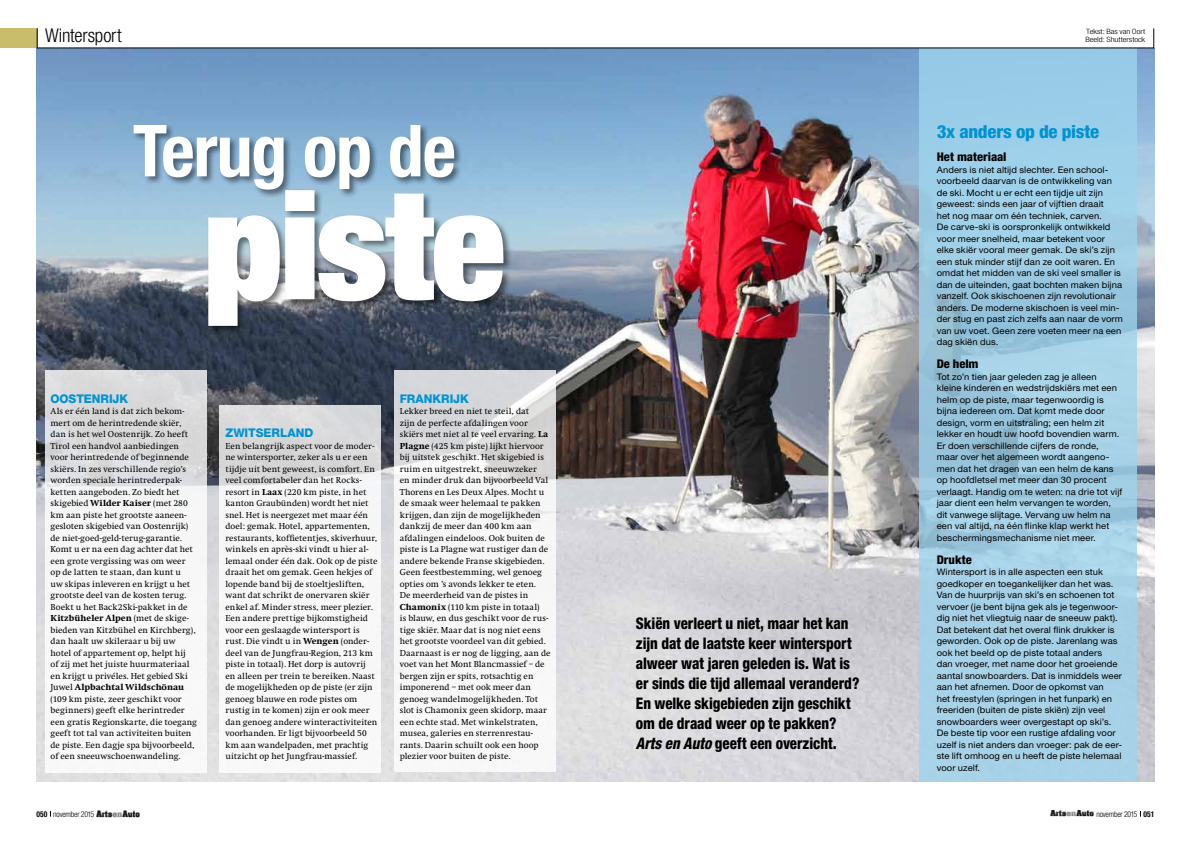
<style>
.page{position:relative;width:1191px;height:842px;background:#fff}
.page>*{position:absolute;margin:0;border:0;box-sizing:border-box;transform-origin:0 0}
.t1{font:900 expanded 151.1px "Helvetica Neue";letter-spacing:-.015em;color:#fff}
.t2{font:700 condensed 72px "Helvetica Neue";letter-spacing:-.015em;color:#fff}
.t3{font:300 condensed 19px "Helvetica Neue";letter-spacing:-.01em;color:#000}
.t4{font:800 condensed 18px "Helvetica Neue";letter-spacing:-.015em;color:#0093d1;scale:1.05 1}
.t5{font:800 condensed 16px/20px "Helvetica Neue";letter-spacing:-.005em;color:#000;scale:.93 1}
.t6{font:800 12px "Helvetica Neue";color:#0093d1}
.t7{font:800 condensed 12px "Helvetica Neue LT Std";color:#000;scale:1.05 1}
.t8{font:9px/11.5px "AA Swift";letter-spacing:.005em;color:#000}
.t9{font:9px/11.5px "Helvetica Neue LT Std";letter-spacing:.01em;color:#000;scale:1.05 1}
.t10{font:300 condensed 8px "Helvetica Neue";letter-spacing:-.02em;color:#000}
.t11{font:300 condensed 7.3px/8.3px "Helvetica Neue";letter-spacing:-.005em;color:#000;scale:1.21 1}
.s1{font-weight:800}
.s2{font-style:italic}
.s3{font-weight:700}
</style>
<div class="page">
<img style="left:37px;top:49px;width:1117px;height:733px">
<svg style="left:45px;top:370px;width:161px;height:403px"></svg>
<svg style="left:220px;top:405px;width:161px;height:368px"></svg>
<svg style="left:394px;top:370px;width:162px;height:401px"></svg>
<div style="left:0;top:28px;width:37px;height:20px;background:#c9bc6b"></div>
<svg style="left:37px;top:28px;width:1px;height:20px"></svg>
<svg style="left:1153px;top:28px;width:1px;height:20px"></svg>
<div style="left:132px;top:123px;width:331px;height:76px;background:#000;opacity:.49"></div>
<svg style="left:919px;top:49px;width:218px;height:733px;background:#9fcde4"></svg>
<hr style="left:37px;top:48px;width:1117px;height:1px;background:#000">
<div style="left:207px;top:188px;width:306px;height:147px;background:#000;opacity:.5"></div>
<img style="left:1050px;top:810px;width:44px;height:7px">
<img style="left:96px;top:810px;width:44px;height:8px">
<h3 class="t3" style="left:45px;top:24px;width:78px">Wintersport</h3>
<p class="t11" style="left:1085px;top:27px;width:51px">Tekst: Bas van Oort<br>Beeld: Shutterstock</p>
<h2 class="t2" style="left:133px;top:107px;width:325px">Terug op de</h2>
<h1 class="t1" style="left:204px;top:149px;width:302px">piste</h1>
<h3 class="t6" style="left:51px;top:391px;width:79px">OOSTENRIJK</h3>
<p class="t8" style="left:51px;top:405px;width:148px">Als er één land is dat zich bekom&shy;mert om de herintredende skiër, dan is het wel Oostenrijk. Zo heeft Tirol een handvol aanbiedingen voor herintredende of beginnende skiërs. In zes verschillende regio’s worden speciale herintrederpak&shy;ketten aangeboden. Zo biedt het skigebied <span class="s1">Wilder Kaiser</span> (met 280 km aan piste het grootste aaneen&shy;gesloten skigebied van Oostenrijk) de niet-goed-geld-terug-garantie.<br>Komt u er na een dag achter dat het een grote vergissing was om weer op de latten te staan, dan kunt u<br>uw skipas inleveren en krijgt u het grootste deel van de kosten terug.<br>Boekt u het Back2Ski-pakket in de <span class="s1">Kitzbüheler Alpen</span> (met de skige&shy;bieden van Kitzbühel en Kirchberg), dan haalt uw skileraar u bij uw hotel of appartement op, helpt hij<br>of zij met het juiste huurmateriaal en krijgt u privéles. Het gebied Ski Juwel <span class="s1">Alpbachtal Wildschönau </span>(109 km piste, zeer geschikt voor beginners) geeft elke herintreder een gratis Regionskarte, die toegang geeft tot tal van activiteiten buiten de piste. Een dagje spa bijvoorbeeld, of een sneeuwschoenwandeling.</p>
<h3 class="t6" style="left:225px;top:426px;width:90px">ZWITSERLAND</h3>
<p class="t8" style="left:225px;top:440px;width:154px">Een belangrijk aspect voor de moder&shy;ne wintersporter, zeker als u er een tijdje uit bent geweest, is comfort. En veel comfortabeler dan het Rocks&shy;resort in <span class="s1">Laax</span> (220 km piste, in het kanton Graubünden) wordt het niet snel. Het is neergezet met maar één doel: gemak. Hotel, appartementen, restaurants, koffietentjes, skiverhuur, winkels en après-ski vindt u hier al&shy;lemaal onder één dak. Ook op de piste draait het om gemak. Geen hekjes of lopende band bij de stoeltjesliften, want dat schrikt de onervaren skiër enkel af. Minder stress, meer plezier.<br>Een andere prettige bijkomstigheid voor een geslaagde wintersport is rust. Die vindt u in <span class="s1">Wengen</span> (onder&shy;deel van de Jungfrau-Region, 213 km piste in totaal). Het dorp is autovrij en alleen per trein te bereiken. Naast de mogelijkheden op de piste (er zijn genoeg blauwe en rode pistes om rustig in te komen) zijn er ook meer dan genoeg andere winteractiviteiten voorhanden. Er ligt bijvoorbeeld 50 km aan wandelpaden, met prachtig uitzicht op het Jungfrau-massief.</p>
<h3 class="t6" style="left:400px;top:391px;width:71px">FRANKRIJK</h3>
<p class="t8" style="left:400px;top:405px;width:152px">Lekker breed en niet te steil, dat<br>zijn de perfecte afdalingen voor skiërs met niet al te veel ervaring. <span class="s1">La Plagne</span> (425 km piste) lijkt hiervoor bij uitstek geschikt. Het skigebied is ruim en uitgestrekt, sneeuwzeker<br>en minder druk dan bijvoorbeeld Val Thorens en Les Deux Alpes. Mocht u de smaak weer helemaal te pakken krijgen, dan zijn de mogelijkheden dankzij de meer dan 400 km aan afdalingen eindeloos. Ook buiten de piste is La Plagne wat rustiger dan de andere bekende Franse skigebieden.<br>Geen feestbestemming, wel genoeg opties om ’s avonds lekker te eten.<br>De meerderheid van de pistes in <span class="s1">Chamonix</span> (110 km piste in totaal)<br>is blauw, en dus geschikt voor de rus&shy;tige skiër. Maar dat is nog niet eens het grootste voordeel van dit gebied.<br>Daarnaast is er nog de ligging, aan de voet van het Mont Blancmassief – de bergen zijn er spits, rotsachtig en imponerend – met ook meer dan genoeg wandelmogelijkheden. Tot slot is Chamonix geen skidorp, maar een echte stad. Met winkelstraten, musea, galeries en sterrenrestau&shy;rants. Daarin schuilt ook een hoop plezier voor buiten de piste.</p>
<p class="t5" style="left:636px;top:613px;width:242px">Skiën verleert u niet, maar het kan zijn dat de laatste keer wintersport alweer wat jaren geleden is. Wat is er sinds die tijd allemaal veranderd?<br>En welke skigebieden zijn geschikt om de draad weer op te pakken?<br><span class="s2">Arts en Auto</span> geeft een overzicht.</p>
<h3 class="t4" style="left:936px;top:120px;width:156px">3x anders op de piste</h3>
<h3 class="t7" style="left:936px;top:149px;width:68px">Het materiaal</h3>
<p class="t9" style="left:936px;top:163px;width:179px">Anders is niet altijd slechter. Een school&shy;voorbeeld daarvan is de ontwikkeling van de ski. Mocht u er echt een tijdje uit zijn geweest: sinds een jaar of vijftien draait<br>het nog maar om één techniek, carven.<br>De carve-ski is oorspronkelijk ontwikkeld voor meer snelheid, maar betekent voor elke skiër vooral meer gemak. De ski’s zijn een stuk minder stijf dan ze ooit waren. En omdat het midden van de ski veel smaller is dan de uiteinden, gaat bochten maken bijna vanzelf. Ook skischoenen zijn revolutionair anders. De moderne skischoen is veel min&shy;der stug en past zich zelfs aan naar de vorm van uw voet. Geen zere voeten meer na een dag skiën dus.</p>
<h3 class="t7" style="left:936px;top:356px;width:41px">De helm</h3>
<p class="t9" style="left:936px;top:370px;width:178px">Tot zo’n tien jaar geleden zag je alleen kleine kinderen en wedstrijdskiërs met een helm op de piste, maar tegenwoordig is bijna iedereen om. Dat komt mede door design, vorm en uitstraling; een helm zit lekker en houdt uw hoofd bovendien warm.<br>Er doen verschillende cijfers de ronde, maar over het algemeen wordt aangeno&shy;men dat het dragen van een helm de kans op hoofdletsel met meer dan 30 procent verlaagt. Handig om te weten: na drie tot vijf jaar dient een helm vervangen te worden, dit vanwege slijtage. Vervang uw helm na een val altijd, na één flinke klap werkt het beschermingsmechanisme niet meer.</p>
<h3 class="t7" style="left:936px;top:552px;width:35px">Drukte</h3>
<p class="t9" style="left:936px;top:566px;width:178px">Wintersport is in alle aspecten een stuk goedkoper en toegankelijker dan het was.<br>Van de huurprijs van ski’s en schoenen tot vervoer (je bent bijna gek als je tegenwoor&shy;dig niet het vliegtuig naar de sneeuw pakt).<br>Dat betekent dat het overal flink drukker is geworden. Ook op de piste. Jarenlang was ook het beeld op de piste totaal anders<br>dan vroeger, met name door het groeiende aantal snowboarders. Dat is inmiddels weer aan het afnemen. Door de opkomst van<br>het freestylen (springen in het funpark) en freeriden (buiten de piste skiën) zijn veel snowboarders weer overgestapt op ski’s.<br>De beste tip voor een rustige afdaling voor uzelf is niet anders dan vroeger: pak de eer&shy;ste lift omhoog en u heeft de piste helemaal voor uzelf.</p>
<p class="t10" style="left:37px;top:809px;width:59px"><span class="s3">050</span> november 2015</p>
<p class="t10" style="left:1096px;top:809px;width:59px">november 2015 <span class="s3">051</span></p>
</div>
